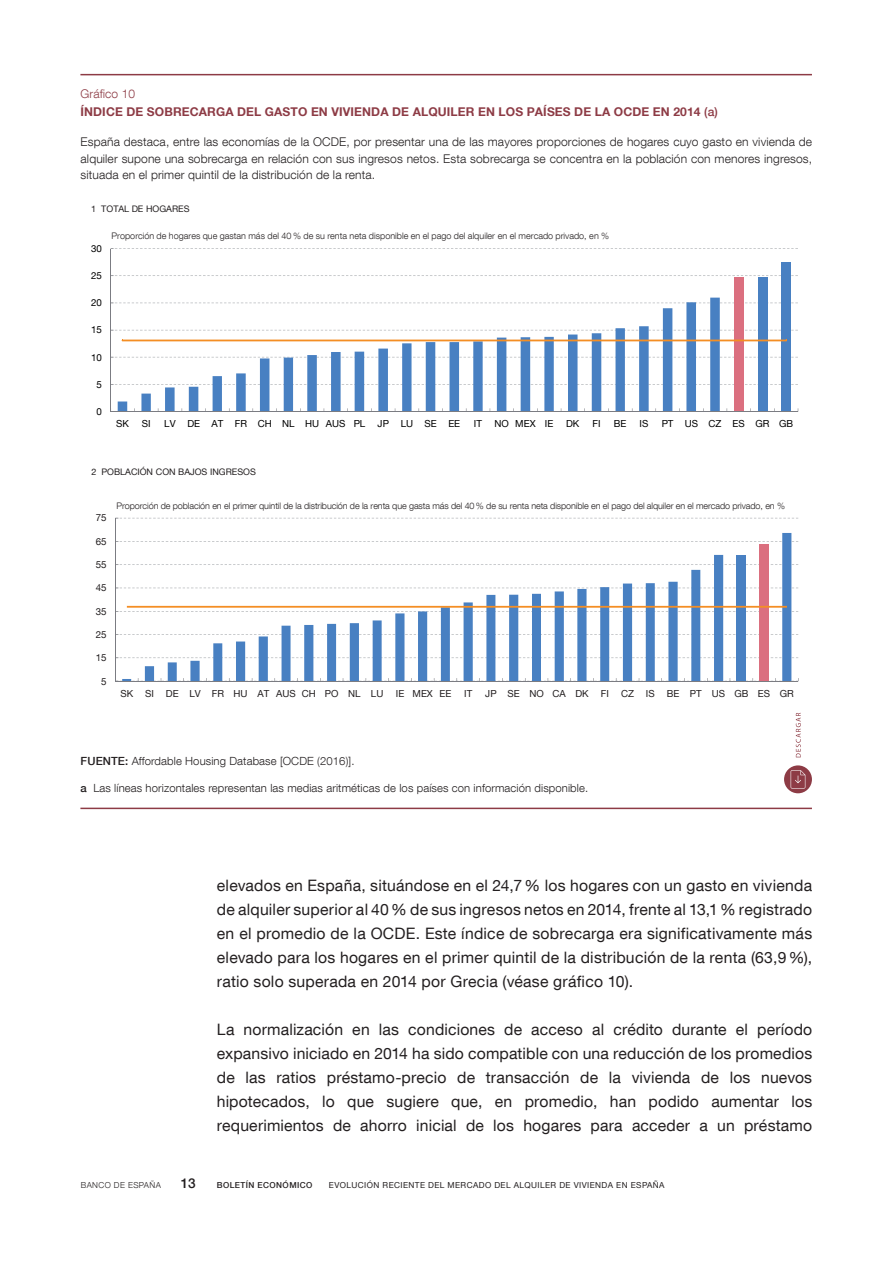
<style>
.page{position:relative;width:893px;height:1263px;background:#fff}
.page>*{position:absolute;margin:0;border:0;box-sizing:border-box;transform-origin:0 0}
.t1{font:15.75px/24px "Bd E Neue Helvetica";letter-spacing:.01em;color:#231f20;text-align:justify}
.t2{font:500 13.5px "Bd E Neue Helvetica";color:#231f20}
.t3{font:300 12px/16.5px "Bd E Neue Helvetica";letter-spacing:.01em;color:#231f20;text-align:justify}
.t4{font:700 12px "Bd E Neue Helvetica";letter-spacing:.01em;color:#8d3b45}
.t5{font:300 12px "Bd E Neue Helvetica";letter-spacing:.01em;color:#8d3b45}
.t6{font:300 11.25px "Bd E Neue Helvetica";letter-spacing:.01em;color:#231f20}
.t7{font:9.75px "Bd E Neue Helvetica";color:#231f20}
.t8{font:9.75px "Bd E Neue Helvetica";color:#010000}
.t9{font:300 9px "Bd E Neue Helvetica";letter-spacing:-.01em;color:#231f20}
.t10{font:9px "Bd E Neue Helvetica";color:#231f20}
.t11{font:8.25px "Bd E Neue Helvetica";letter-spacing:.05em;color:#231f20}
.t12{font:500 8.25px "Bd E Neue Helvetica";letter-spacing:.05em;color:#231f20}
.t13{font:300 8.25px "Bd E Neue Helvetica";letter-spacing:.05em;color:#231f20}
.s1{font-weight:500}
</style>
<div class="page">
<svg style="left:796px;top:713px;width:5px;height:44px"></svg>
<svg style="left:784px;top:765px;width:28px;height:28px"></svg>
<svg style="left:791px;top:770px;width:14px;height:18px"></svg>
<hr style="left:80px;top:74px;width:732px;height:1px;background:#8d3b45">
<hr style="left:80px;top:808px;width:732px;height:1px;background:#8d3b45">
<svg style="left:111px;top:248px;width:687px;height:137px"></svg>
<div style="left:734px;top:277px;width:9px;height:135px;background:#db6f7f"></div>
<div style="left:758px;top:277px;width:9px;height:135px;background:#4880c2"></div>
<div style="left:781px;top:262px;width:10px;height:150px;background:#4880c2"></div>
<svg style="left:118px;top:298px;width:602px;height:113px"></svg>
<hr style="left:110px;top:249px;width:1px;height:163px;background:#7b7c82">
<hr style="left:111px;top:411px;width:687px;height:1px;background:#7b7c82">
<hr style="left:122px;top:340px;width:665px;height:1px;background:#f48e24">
<svg style="left:116px;top:518px;width:682px;height:163px"></svg>
<svg style="left:122px;top:533px;width:669px;height:148px"></svg>
<hr style="left:115px;top:518px;width:1px;height:163px;background:#7b7c82">
<hr style="left:115px;top:681px;width:683px;height:1px;background:#7b7c82">
<svg style="left:127px;top:606px;width:660px;height:2px"></svg>
<p class="t5" style="left:81px;top:86px;width:56px">Gráfico 10</p>
<p class="t4" style="left:81px;top:104px;width:639px">ÍNDICE DE SOBRECARGA DEL GASTO EN VIVIENDA DE ALQUILER EN LOS PAÍSES DE LA OCDE EN 2014 <span class="s1">(a)</span></p>
<p class="t3" style="left:81px;top:133px;width:733px">España destaca, entre las economías de la OCDE, por presentar una de las mayores proporciones de hogares cuyo gasto en vivienda de alquiler supone una sobrecarga en relación con sus ingresos netos. Esta sobrecarga se concentra en la población con menores ingresos, situada en el primer quintil de la distribución de la renta.</p>
<p class="t10" style="left:91px;top:203px;width:100px">1 TOTAL DE HOGARES</p>
<p class="t8" style="left:91px;top:242px;width:12px">30</p>
<p class="t8" style="left:91px;top:270px;width:12px">25</p>
<p class="t8" style="left:91px;top:297px;width:12px">20</p>
<p class="t8" style="left:91px;top:324px;width:12px">15</p>
<p class="t8" style="left:91px;top:351px;width:12px">10</p>
<p class="t8" style="left:97px;top:378px;width:7px">5</p>
<p class="t8" style="left:97px;top:405px;width:7px">0</p>
<p class="t9" style="left:111px;top:230px;width:499px">Proporción de hogares que gastan más del 40 % de su renta neta disponible en el pago del alquiler en el mercado privado, en %</p>
<p class="t8" style="left:116px;top:418px;width:14px">SK</p>
<p class="t8" style="left:142px;top:418px;width:10px">SI</p>
<p class="t8" style="left:164px;top:418px;width:203px">LV DE AT FR CH NL HU AUS PL</p>
<p class="t8" style="left:378px;top:418px;width:84px">JP LU SE EE</p>
<p class="t8" style="left:474px;top:418px;width:10px">IT</p>
<p class="t8" style="left:494px;top:418px;width:60px">NO MEX IE</p>
<p class="t8" style="left:566px;top:418px;width:15px">DK</p>
<p class="t8" style="left:592px;top:418px;width:10px">FI</p>
<p class="t8" style="left:614px;top:418px;width:14px">BE</p>
<p class="t8" style="left:639px;top:418px;width:10px">IS</p>
<p class="t8" style="left:662px;top:418px;width:133px">PT US CZ ES GR GB</p>
<p class="t10" style="left:91px;top:467px;width:166px">2 POBLACIÓN CON BAJOS INGRESOS</p>
<p class="t7" style="left:96px;top:512px;width:12px">75</p>
<p class="t7" style="left:96px;top:535px;width:12px">65</p>
<p class="t7" style="left:96px;top:559px;width:12px">55</p>
<p class="t7" style="left:96px;top:582px;width:12px">45</p>
<p class="t7" style="left:96px;top:605px;width:12px">35</p>
<p class="t7" style="left:96px;top:628px;width:12px">25</p>
<p class="t7" style="left:96px;top:652px;width:12px">15</p>
<p class="t7" style="left:101px;top:675px;width:7px">5</p>
<p class="t9" style="left:117px;top:500px;width:670px">Proporción de población en el primer quintil de la distribución de la renta que gasta más del 40 % de su renta neta disponible en el pago del alquiler en el mercado privado, en %</p>
<p class="t7" style="left:121px;top:687px;width:264px">SK SI DE LV FR HU AT AUS CH PO NL LU</p>
<p class="t7" style="left:396px;top:687px;width:57px">IE MEX EE</p>
<p class="t7" style="left:464px;top:687px;width:10px">IT</p>
<p class="t7" style="left:485px;top:687px;width:310px">JP SE NO CA DK FI CZ IS BE PT US GB ES GR</p>
<p class="t6" style="left:81px;top:754px;width:275px"><span class="s1">FUENTE:</span> Affordable Housing Database [OCDE (2016)].</p>
<p class="t6" style="left:81px;top:781px;width:509px"><span class="s1">a</span> Las líneas horizontales representan las medias aritméticas de los países con información disponible.</p>
<p class="t1" style="left:217px;top:873px;width:597px">elevados en España, situándose en el 24,7% los hogares con un gasto en vivienda de alquiler superior al 40% de sus ingresos netos en 2014, frente al 13,1% registrado en el promedio de la OCDE. Este índice de sobrecarga era significativamente más elevado para los hogares en el primer quintil de la distribución de la renta (63,9%), ratio solo superada en 2014 por Grecia (véase gráfico 10).</p>
<p class="t1" style="left:217px;top:1017px;width:597px">La normalización en las condiciones de acceso al crédito durante el período expansivo iniciado en 2014 ha sido compatible con una reducción de los promedios de las ratios préstamo-precio de transacción de la vivienda de los nuevos hipotecados, lo que sugiere que, en promedio, han podido aumentar los requerimientos de ahorro inicial de los hogares para acceder a un préstamo</p>
<p class="t13" style="left:81px;top:1180px;width:82px">BANCO DE ESPAÑA</p>
<p class="t2" style="left:181px;top:1175px;width:16px">13</p>
<p class="t12" style="left:217px;top:1180px;width:97px">BOLETÍN ECONÓMICO</p>
<p class="t11" style="left:329px;top:1180px;width:337px">EVOLUCIÓN RECIENTE DEL MERCADO DEL ALQUILER DE VIVIENDA EN ESPAÑA</p>
</div>
